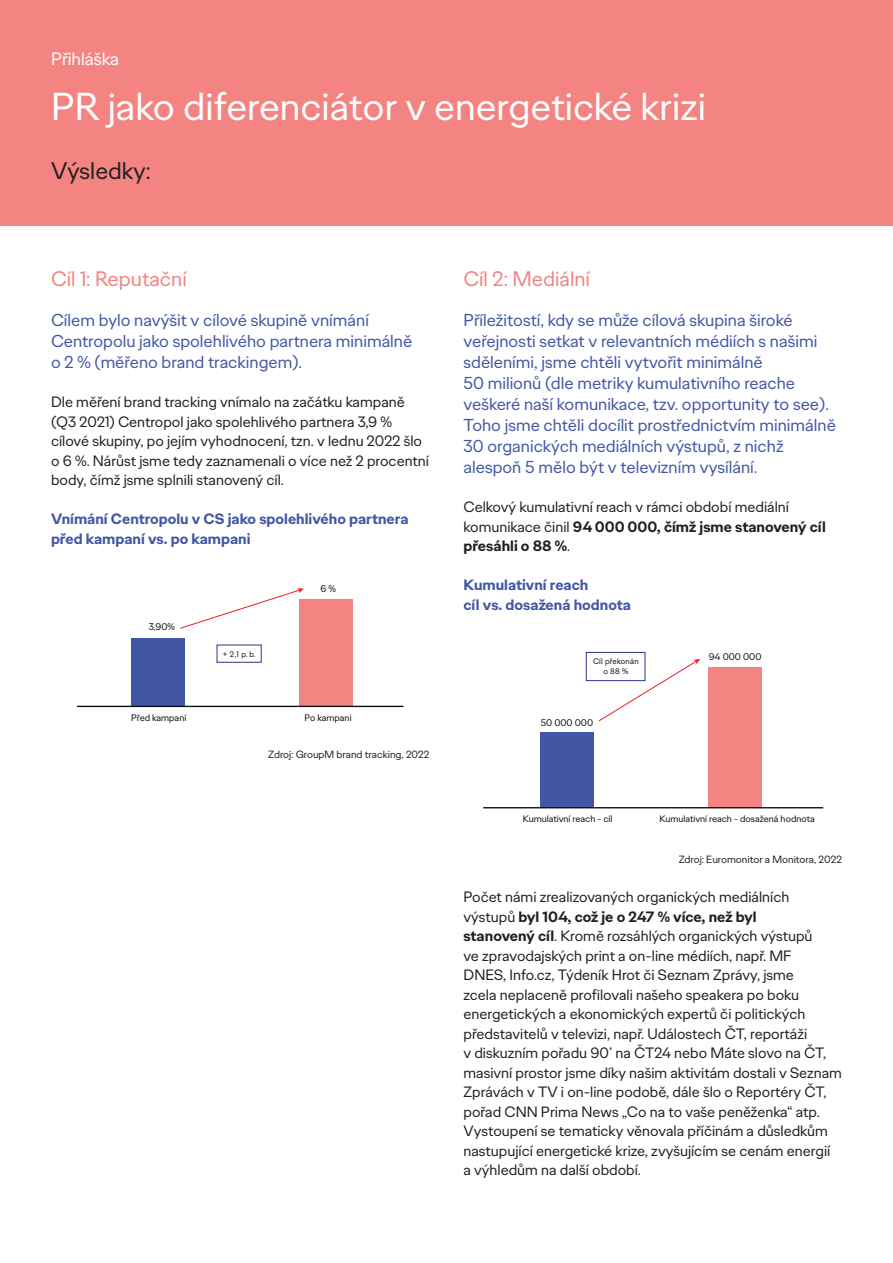
<style>
.page{position:relative;width:893px;height:1263px;background:#fff}
.page>*{position:absolute;margin:0;border:0;box-sizing:border-box;transform-origin:0 0}
.HL{font:39px "Ogilvy Sans";color:#fff}
._01_TEXT{font:24px "Ogilvy Sans";color:#231f20}
.druh_cilu_nadpis{font:21px "Ogilvy Sans";color:#f38482}
.t1{font:18px "Ogilvy Sans";color:#fff}
.ABC{font:17.25px/21px "Ogilvy Sans";color:#4256a5}
._01_TEXT-2{font:15px/19.5px "Ogilvy Sans";color:#231f20}
._04_nazev_grafu{font:700 15px "Ogilvy Sans";color:#4256a5}
.zdroj{font:10.5px "Ogilvy Sans";color:#231f20}
.t2{font:9.75px "Ogilvy Sans";color:#0b0e10}
.t3{font:9.45px "Ogilvy Sans";color:#0b0e10}
.t4{font:8.1px/9.8px "Ogilvy Sans";letter-spacing:.025em;color:#0b0e10;text-align:center}
.s1{font-weight:700}
</style>
<div class="page">
<div style="left:0;top:0;width:893px;height:225px;background:#f38482"></div>
<svg style="left:180px;top:588px;width:124px;height:41px"></svg>
<div style="left:131px;top:638px;width:53px;height:68px;background:#4256a5"></div>
<div style="left:299px;top:599px;width:54px;height:107px;background:#f38481"></div>
<hr style="left:77px;top:706px;width:326px;height:1px;background:#0b0e10">
<svg style="left:598px;top:659px;width:102px;height:63px"></svg>
<div style="left:540px;top:733px;width:53px;height:75px;background:#4256a5"></div>
<div style="left:708px;top:667px;width:53px;height:141px;background:#f38481"></div>
<div style="left:586px;top:652px;width:59px;height:29px;border:1px solid #2c3489"></div>
<hr style="left:483px;top:807px;width:340px;height:1px;background:#0b0e10">
<p class="t1" style="left:51px;top:47px;width:70px">Přihláška</p>
<p class="HL" style="left:51px;top:82px;width:656px">PR jako diferenciátor v energetické krizi</p>
<p class="_01_TEXT" style="left:51px;top:155px;width:101px">Výsledky:</p>
<p class="druh_cilu_nadpis" style="left:51px;top:265px;width:137px">Cíl 1: Reputační</p>
<p class="ABC" style="left:51px;top:310px;width:363px">Cílem bylo navýšit v cílové skupině vnímání<br>Centropolu jako spolehlivého partnera minimálně o 2 % (měřeno brand trackingem).</p>
<p class="_01_TEXT-2" style="left:51px;top:392px;width:379px">Dle měření brand tracking vnímalo na začátku kampaně (Q3 2021) Centropol jako spolehlivého partnera 3,9 % cílové skupiny, po jejím vyhodnocení, tzn. v lednu 2022 šlo o 6 %. Nárůst jsme tedy zaznamenali o více než 2 procentní body, čímž jsme splnili stanovený cíl.</p>
<p class="_04_nazev_grafu" style="left:51px;top:509px;width:359px">Vnímání Centropolu v CS jako spolehlivého partnera</p>
<p class="_04_nazev_grafu" style="left:51px;top:529px;width:201px">před kampaní vs. po kampani</p>
<p class="t2" style="left:149px;top:620px;width:28px">3,90%</p>
<p class="t4" style="left:223px;top:649px;width:34px">+ 2,1 p. b.</p>
<p class="t2" style="left:320px;top:582px;width:17px">6 %</p>
<p class="t3" style="left:131px;top:711px;width:57px">Před kampaní</p>
<p class="t3" style="left:305px;top:711px;width:49px">Po kampani</p>
<p class="zdroj" style="left:268px;top:748px;width:163px">Zdroj: GroupM brand tracking, 2022</p>
<p class="druh_cilu_nadpis" style="left:463px;top:265px;width:128px">Cíl 2: Mediální</p>
<p class="ABC" style="left:463px;top:310px;width:374px">Příležitostí, kdy se může cílová skupina široké veřejnosti setkat v relevantních médiích s našimi sděleními, jsme chtěli vytvořit minimálně<br>50 milionů (dle metriky kumulativního reache veškeré naší komunikace, tzv. opportunity to see).<br>Toho jsme chtěli docílit prostřednictvím minimálně 30 organických mediálních výstupů, z nichž alespoň 5 mělo být v televizním vysílání.</p>
<p class="_01_TEXT-2" style="left:463px;top:497px;width:364px">Celkový kumulativní reach v rámci období mediální komunikace činil <span class="s1">94 000 000, čímž jsme stanovený cíl přesáhli o 88 %</span>.</p>
<p class="_04_nazev_grafu" style="left:463px;top:575px;width:126px">Kumulativní reach</p>
<p class="_04_nazev_grafu" style="left:463px;top:595px;width:169px">cíl vs. dosažená hodnota</p>
<p class="t4" style="left:593px;top:656px;width:47px">Cíl překonán o 88 %</p>
<p class="t2" style="left:541px;top:716px;width:54px">50 000 000</p>
<p class="t2" style="left:709px;top:650px;width:54px">94 000 000</p>
<p class="t3" style="left:523px;top:812px;width:91px">Kumulativní reach - cíl</p>
<p class="t3" style="left:659px;top:812px;width:157px">Kumulativní reach - dosažená hodnota</p>
<p class="zdroj" style="left:679px;top:853px;width:165px">Zdroj: Euromonitor a Monitora, 2022</p>
<p class="_01_TEXT-2" style="left:463px;top:887px;width:380px">Počet námi zrealizovaných organických mediálních výstupů <span class="s1">byl 104, což je o 247 % více, než byl<br>stanovený cíl</span>. Kromě rozsáhlých organických výstupů<br>ve zpravodajských print a on-line médiích, např. MF<br>DNES, Info.cz, Týdeník Hrot či Seznam Zprávy, jsme<br>zcela neplaceně profilovali našeho speakera po boku energetických a ekonomických expertů či politických představitelů v televizi, např. Událostech ČT, reportáži<br>v diskuzním pořadu 90’ na ČT24 nebo Máte slovo na ČT, masivní prostor jsme díky našim aktivitám dostali v Seznam Zprávách v TV i on-line podobě, dále šlo o Reportéry ČT, pořad CNN Prima News „Co na to vaše peněženka“ atp.<br>Vystoupení se tematicky věnovala příčinám a důsledkům nastupující energetické krize, zvyšujícím se cenám energií<br>a výhledům na další období.</p>
</div>
